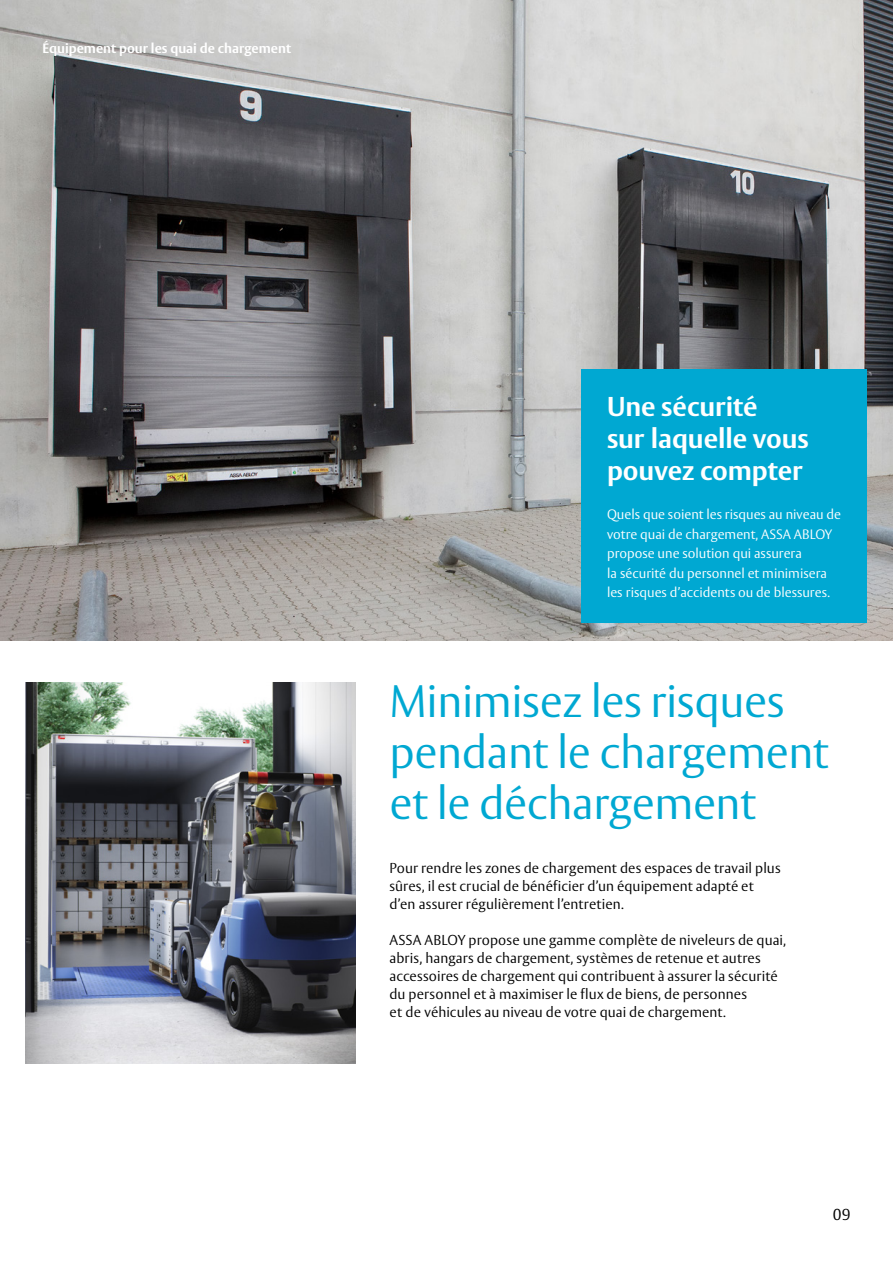
<style>
.page{position:relative;width:893px;height:1263px;background:#fff}
.page>*{position:absolute;margin:0;border:0;box-sizing:border-box;transform-origin:0 0}
.t1{font:300 45px/51px "ASSA Vesta";letter-spacing:-.01em;color:#00a8d2}
.t2{font:700 27px/32.4px "ASSA Vesta";letter-spacing:-.005em;color:#fff}
.t3{font:300 15.75px "ASSA Vesta";color:#000}
.t4{font:300 14.25px/18px "ASSA Vesta";letter-spacing:.005em;color:#000}
.t5{font:300 13.5px/19.5px "ASSA Vesta";color:#fff}
.t6{font:700 13.5px "ASSA Vesta";color:#fff}
</style>
<div class="page">
<img style="left:0;top:0;width:893px;height:640px">
<div style="left:581px;top:369px;width:286px;height:254px;background:#00a8d2"></div>
<img style="left:26px;top:682px;width:329px;height:382px">
<p class="t6" style="left:43px;top:40px;width:250px">Équipement pour les quai de chargement</p>
<p class="t2" style="left:607px;top:391px;width:203px">Une sécurité<br>sur laquelle vous pouvez compter</p>
<p class="t5" style="left:607px;top:506px;width:236px">Quels que soient les risques au niveau de votre quai de chargement, ASSA ABLOY propose une solution qui assurera<br>la sécurité du personnel et minimisera les risques d’accidents ou de blessures.</p>
<p class="t1" style="left:389px;top:678px;width:441px">Minimisez les risques pendant le chargement et le déchargement</p>
<p class="t4" style="left:389px;top:859px;width:393px">Pour rendre les zones de chargement des espaces de travail plus sûres, il est crucial de bénéficier d’un équipement adapté et d’en assurer régulièrement l’entretien.</p>
<p class="t4" style="left:389px;top:931px;width:398px">ASSA ABLOY propose une gamme complète de niveleurs de quai, abris, hangars de chargement, systèmes de retenue et autres accessoires de chargement qui contribuent à assurer la sécurité du personnel et à maximiser le flux de biens, de personnes<br>et de véhicules au niveau de votre quai de chargement.</p>
<p class="t3" style="left:833px;top:1205px;width:19px">09</p>
</div>
